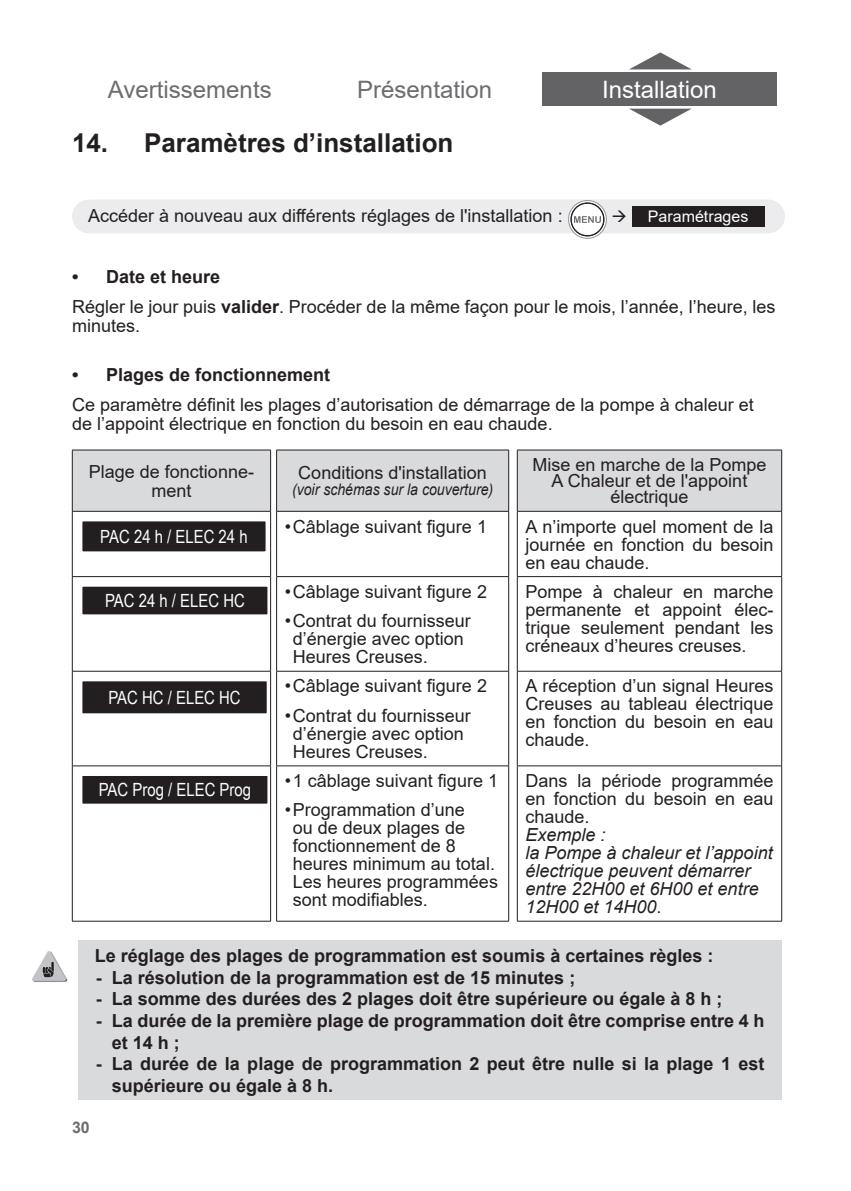
<style>
.page{position:relative;width:851px;height:1191px;background:#fff}
.page>*{position:absolute;margin:0;border:0;box-sizing:border-box;transform-origin:0 0}
.t1{font:700 26px "Arial";color:#231f20}
.t2{font:24px "Arial";color:#6c6d70}
.t3{font:24px "Arial";color:#fff}
.t4{font:18.2px "Arial Narrow";color:#fff}
.t5{font:18px/18px "Arial";color:#231f20}
.t6{font:700 18px/21.6px "Arial";color:#231f20}
.t7{font:italic 18px/18px "Arial";color:#231f20}
.t8{font:italic 16px "Arial";color:#231f20;scale:.88 1}
.t9{font:16px "Arial";color:#fff}
.t10{font:700 16px "Arial";color:#6c6d70}
.s1{color:#231f20}
.s2{font-weight:700}
.s3{font-style:normal}
</style>
<div class="page">
<svg style="left:630px;top:52px;width:61px;height:17px"></svg>
<svg style="left:630px;top:109px;width:61px;height:17px"></svg>
<div style="left:542px;top:72px;width:234px;height:33px;background:#636366"></div>
<div style="left:72px;top:200px;width:712px;height:33px;background:#ececee;border-radius:17px"></div>
<svg style="left:568px;top:200px;width:38px;height:38px"></svg>
<div style="left:568px;top:200px;width:38px;height:39px;border:1px solid #939598;border-radius:50%"></div>
<div style="left:570px;top:203px;width:34px;height:33px;border:1px solid #231f20;border-radius:50%"></div>
<div style="left:571px;top:203px;width:32px;height:33px;border:1px solid #231f20;border-radius:50%"></div>
<svg style="left:574px;top:216px;width:27px;height:7px"></svg>
<div style="left:631px;top:206px;width:133px;height:21px;background:#231f20"></div>
<div style="left:73px;top:450px;width:708px;height:61px;background:#d9dadc"></div>
<div style="left:276px;top:450px;width:232px;height:61px;background:#d9dadc"></div>
<hr style="left:72px;top:450px;width:199px;height:1px;background:#231f20">
<hr style="left:72px;top:511px;width:199px;height:1px;background:#231f20">
<hr style="left:72px;top:450px;width:1px;height:61px;background:#231f20">
<hr style="left:517px;top:450px;width:264px;height:1px;background:#231f20">
<hr style="left:517px;top:450px;width:1px;height:61px;background:#231f20">
<hr style="left:781px;top:450px;width:1px;height:61px;background:#231f20">
<hr style="left:517px;top:511px;width:264px;height:1px;background:#231f20">
<hr style="left:72px;top:511px;width:1px;height:65px;background:#231f20">
<hr style="left:72px;top:576px;width:199px;height:1px;background:#231f20">
<hr style="left:72px;top:577px;width:1px;height:94px;background:#231f20">
<hr style="left:72px;top:671px;width:199px;height:1px;background:#231f20">
<hr style="left:72px;top:671px;width:1px;height:94px;background:#231f20">
<hr style="left:72px;top:765px;width:199px;height:1px;background:#231f20">
<hr style="left:72px;top:766px;width:1px;height:155px;background:#231f20">
<hr style="left:72px;top:921px;width:199px;height:1px;background:#231f20">
<hr style="left:508px;top:511px;width:1px;height:65px;background:#231f20">
<hr style="left:276px;top:576px;width:233px;height:1px;background:#231f20">
<hr style="left:508px;top:577px;width:1px;height:94px;background:#231f20">
<hr style="left:276px;top:671px;width:233px;height:1px;background:#231f20">
<hr style="left:508px;top:671px;width:1px;height:94px;background:#231f20">
<hr style="left:276px;top:765px;width:233px;height:1px;background:#231f20">
<hr style="left:508px;top:766px;width:1px;height:155px;background:#231f20">
<hr style="left:276px;top:921px;width:233px;height:1px;background:#231f20">
<hr style="left:517px;top:511px;width:1px;height:65px;background:#231f20">
<hr style="left:781px;top:511px;width:1px;height:65px;background:#231f20">
<hr style="left:517px;top:576px;width:264px;height:1px;background:#231f20">
<hr style="left:517px;top:577px;width:1px;height:94px;background:#231f20">
<hr style="left:781px;top:577px;width:1px;height:94px;background:#231f20">
<hr style="left:517px;top:671px;width:264px;height:1px;background:#231f20">
<hr style="left:517px;top:671px;width:1px;height:94px;background:#231f20">
<hr style="left:781px;top:671px;width:1px;height:94px;background:#231f20">
<hr style="left:517px;top:765px;width:264px;height:1px;background:#231f20">
<hr style="left:517px;top:766px;width:1px;height:155px;background:#231f20">
<hr style="left:781px;top:766px;width:1px;height:155px;background:#231f20">
<hr style="left:517px;top:921px;width:264px;height:1px;background:#231f20">
<hr style="left:270px;top:511px;width:1px;height:65px;background:#231f20">
<hr style="left:276px;top:511px;width:1px;height:65px;background:#231f20">
<hr style="left:270px;top:577px;width:1px;height:94px;background:#231f20">
<hr style="left:276px;top:577px;width:1px;height:94px;background:#231f20">
<hr style="left:270px;top:671px;width:1px;height:94px;background:#231f20">
<hr style="left:276px;top:671px;width:1px;height:94px;background:#231f20">
<hr style="left:270px;top:766px;width:1px;height:155px;background:#231f20">
<hr style="left:276px;top:766px;width:1px;height:155px;background:#231f20">
<hr style="left:508px;top:450px;width:1px;height:61px;background:#231f20">
<hr style="left:276px;top:450px;width:233px;height:1px;background:#231f20">
<hr style="left:276px;top:511px;width:233px;height:1px;background:#231f20">
<hr style="left:270px;top:450px;width:1px;height:61px;background:#231f20">
<hr style="left:276px;top:450px;width:1px;height:61px;background:#231f20">
<div style="left:81px;top:520px;width:185px;height:32px;background:#231f20"></div>
<div style="left:80px;top:519px;width:187px;height:34px;border:2px solid #fff"></div>
<div style="left:81px;top:585px;width:187px;height:30px;background:#231f20"></div>
<div style="left:80px;top:584px;width:189px;height:32px;border:2px solid #fff"></div>
<div style="left:81px;top:680px;width:187px;height:34px;background:#231f20"></div>
<div style="left:80px;top:679px;width:189px;height:36px;border:2px solid #fff"></div>
<div style="left:81px;top:775px;width:187px;height:29px;background:#231f20"></div>
<div style="left:80px;top:774px;width:189px;height:31px;border:2px solid #fff"></div>
<div style="left:78px;top:940px;width:703px;height:160px;background:#d9dadc"></div>
<img style="left:32px;top:951px;width:35px;height:31px">
<h2 class="t2" style="left:108px;top:73px;width:165px">Avertissements</h2>
<h2 class="t2" style="left:357px;top:73px;width:136px">Présentation</h2>
<h2 class="t3" style="left:602px;top:73px;width:116px">Installation</h2>
<h1 class="t1" style="left:72px;top:125px;width:383px">14. Paramètres d’installation</h1>
<p class="t5" style="left:88px;top:206px;width:476px">Accéder à nouveau aux différents réglages de l'installation :</p>
<p class="t9" style="left:611px;top:205px;width:138px"><span class="s1">→</span> Paramétrages</p>
<p class="t5" style="left:72px;top:261px;width:704px;line-height:30.4px"><span class="s2">• Date et heure<br></span>Régler le jour puis <span class="s2">valider</span>. Procéder de la même façon pour le mois, l’année, l’heure, les</p>
<p class="t5" style="left:72px;top:317px;width:70px">minutes.</p>
<p class="t6" style="left:72px;top:364px;width:260px">• Plages de fonctionnement</p>
<p class="t5" style="left:72px;top:395px;width:683px;line-height:19px">Ce paramètre définit les plages d’autorisation de démarrage de la pompe à chaleur et de l’appoint électrique en fonction du besoin en eau chaude.</p>
<p class="t5" style="left:89px;top:461px;width:167px;line-height:19.2px;text-align:center">Plage de fonctionne&shy;ment</p>
<p class="t5" style="left:298px;top:464px;width:190px">Conditions d'installation</p>
<p class="t5" style="left:532px;top:457px;width:236px;line-height:16px;text-align:center">Mise en marche de la Pompe<br>A Chaleur et de l'appoint électrique</p>
<p class="t8" style="left:292px;top:479px;width:230px">(voir schémas sur la couverture)</p>
<p class="t4" style="left:100px;top:523px;width:149px">PAC 24 h / ELEC 24 h</p>
<p class="t5" style="left:285px;top:517px;width:204px">•Câblage suivant figure 1</p>
<p class="t5" style="left:525px;top:517px;width:250px;text-align:justify">A n’importe quel moment de la journée en fonction du besoin en eau chaude.</p>
<p class="t4" style="left:105px;top:587px;width:141px">PAC 24 h / ELEC HC</p>
<p class="t5" style="left:285px;top:582px;width:204px">•Câblage suivant figure 2</p>
<p class="t5" style="left:293px;top:611px;width:180px;text-indent:-8px">•Contrat du fournisseur d’énergie avec option<br>Heures Creuses.</p>
<p class="t4" style="left:108px;top:684px;width:134px">PAC HC / ELEC HC</p>
<p class="t5" style="left:285px;top:677px;width:204px">•Câblage suivant figure 2</p>
<p class="t5" style="left:293px;top:706px;width:180px;text-indent:-8px">•Contrat du fournisseur d’énergie avec option<br>Heures Creuses.</p>
<p class="t5" style="left:525px;top:582px;width:250px;text-align:justify">Pompe à chaleur en marche permanente et appoint élec&shy;trique seulement pendant les créneaux d’heures creuses.</p>
<p class="t5" style="left:525px;top:677px;width:250px;text-align:justify">A réception d’un signal Heures Creuses au tableau électrique en fonction du besoin en eau chaude.</p>
<p class="t5" style="left:285px;top:771px;width:215px">•1 câblage suivant figure 1</p>
<p class="t5" style="left:293px;top:801px;width:207px;text-indent:-8px">•Programmation d’une<br>ou de deux plages de fonctionnement de 8 heures minimum au total.<br>Les heures programmées sont modifiables.</p>
<p class="t5" style="left:525px;top:771px;width:250px;text-align:justify">Dans la période programmée en fonction du besoin en eau chaude.</p>
<p class="t7" style="left:525px;top:826px;width:249px">Exemple :<br>la Pompe à chaleur et l’appoint électrique peuvent démarrer entre 22H00 et 6H00 et entre<br>12H00 et 14H00<span class="s3">.</span></p>
<p class="t6" style="left:95px;top:945px;width:620px">Le réglage des plages de programmation est soumis à certaines règles :</p>
<p class="t6" style="left:96px;top:966px;width:481px">- La résolution de la programmation est de 15 minutes ;</p>
<p class="t6" style="left:96px;top:988px;width:628px">- La somme des durées des 2 plages doit être supérieure ou égale à 8 h ;</p>
<p class="t6" style="left:112px;top:1010px;width:653px;text-indent:-16px">- La durée de la première plage de programmation doit être comprise entre 4 h et 14 h ;</p>
<p class="t6" style="left:112px;top:1053px;width:654px;text-indent:-16px">- La durée de la plage de programmation 2 peut être nulle si la plage 1 est supérieure ou égale à 8 h.</p>
<p class="t4" style="left:99px;top:776px;width:154px">PAC Prog / ELEC Prog</p>
<p class="t10" style="left:72px;top:1116px;width:19px">30</p>
</div>
